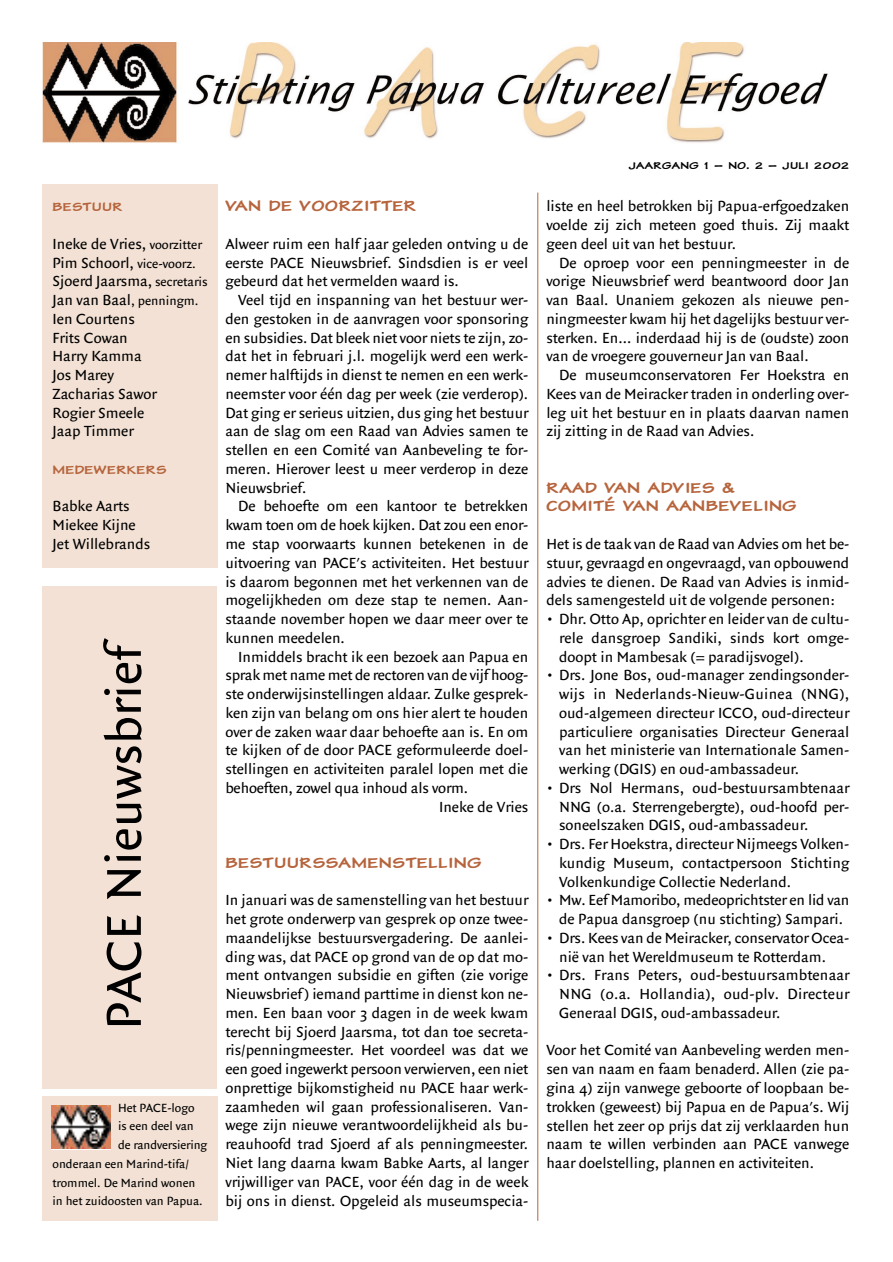
<style>
.page{position:relative;width:893px;height:1262px;background:#fff}
.page>*{position:absolute;margin:0;border:0;box-sizing:border-box;transform-origin:0 0}
.t1{font:52.5px "Quadraat Sans";color:#000}
.t2{font:15.75px/18.8px "Quadraat Sans";color:#000;text-align:justify}
.t3{font:15.75px/18.8px "Comic";color:#b6643c}
.t4{font:12.75px "Quadraat Sans";color:#000}
.t5{font:12.75px "Comic";color:#b6643c}
.t6{font:10.5px "Comic";color:#000}
.s1{font-size:13.5px}
</style>
<div class="page">
<div style="left:43px;top:586px;width:174px;height:503px;background:#f2e1d4"></div>
<div style="left:43px;top:184px;width:175px;height:384px;background:#f2e1d4"></div>
<div style="left:43px;top:1096px;width:175px;height:124px;background:#f2e1d4"></div>
<svg style="left:52px;top:1148px;width:59px;height:1px"></svg>
<img style="left:52px;top:1105px;width:59px;height:43px">
<img style="left:43px;top:43px;width:785px;height:100px">
<hr style="left:537px;top:193px;width:1px;height:1027px;background:#b6643c">
<p class="t5" style="left:53px;top:199px;width:72px">BESTUUR</p>
<p class="t2" style="left:53px;top:236px;width:156px;text-align:left">Ineke de Vries, <span class="s1">voorzitter<br></span>Pim Schoorl, <span class="s1">vice-voorz.<br></span>Sjoerd Jaarsma, <span class="s1">secretaris<br></span>Jan van Baal<span class="s1">, penningm.<br></span>Ien Courtens<br>Frits Cowan<br>Harry Kamma<br>Jos Marey<br>Zacharias Sawor<br>Rogier Smeele<br>Jaap Timmer</p>
<p class="t5" style="left:53px;top:462px;width:116px">MEDEWERKERS</p>
<p class="t2" style="left:53px;top:498px;width:99px;text-align:left">Babke Aarts<br>Miekee Kijne<br>Jet Willebrands</p>
<h1 class="t1" style="left:103px;top:1029px;width:385px;rotate:-90deg">PACE Nieuwsbrief</h1>
<p class="t4" style="left:118px;top:1102px;width:78px">Het PACE-logo</p>
<p class="t4" style="left:118px;top:1121px;width:77px">is een deel van</p>
<p class="t4" style="left:118px;top:1140px;width:91px">de randversiering</p>
<p class="t4" style="left:53px;top:1158px;width:138px">onderaan een Marind-tifa/</p>
<p class="t4" style="left:53px;top:1177px;width:144px">trommel. De Marind wonen</p>
<p class="t4" style="left:53px;top:1196px;width:152px">in het zuidoosten van Papua.</p>
<p class="t3" style="left:225px;top:196px;width:193px">VAN DE VOORZITTER</p>
<p class="t2" style="left:225px;top:236px;width:304px">Alweer ruim een half jaar geleden ontving u de eerste PACE Nieuwsbrief. Sindsdien is er veel gebeurd dat het vermelden waard is.</p>
<p class="t2" style="left:225px;top:292px;width:304px;text-indent:13px">Veel tijd en inspanning van het bestuur wer&shy;den gestoken in de aanvragen voor sponsoring en subsidies. Dat bleek niet voor niets te zijn, zo&shy;dat het in februari j.l. mogelijk werd een werk&shy;nemer halftijds in dienst te nemen en een werk&shy;neemster voor één dag per week (zie verderop).<br>Dat ging er serieus uitzien, dus ging het bestuur aan de slag om een Raad van Advies samen te stellen en een Comité van Aanbeveling te for&shy;meren. Hierover leest u meer verderop in deze Nieuwsbrief.</p>
<p class="t2" style="left:225px;top:498px;width:304px;text-indent:13px">De behoefte om een kantoor te betrekken kwam toen om de hoek kijken. Dat zou een enor&shy;me stap voorwaarts kunnen betekenen in de uitvoering van PACE's activiteiten. Het bestuur is daarom begonnen met het verkennen van de mogelijkheden om deze stap te nemen. Aan&shy;staande november hopen we daar meer over te kunnen meedelen.</p>
<p class="t2" style="left:238px;top:648px;width:291px">Inmiddels bracht ik een bezoek aan Papua en</p>
<p class="t2" style="left:225px;top:667px;width:304px">sprak met name met de rectoren van de vijf hoog-</p>
<p class="t2" style="left:225px;top:686px;width:304px">ste onderwijsinstellingen aldaar. Zulke gesprek-</p>
<p class="t2" style="left:225px;top:704px;width:304px">ken zijn van belang om ons hier alert te houden</p>
<p class="t2" style="left:225px;top:723px;width:304px">over de zaken waar daar behoefte aan is. En om</p>
<p class="t2" style="left:225px;top:742px;width:304px">te kijken of de door PACE geformuleerde doel-</p>
<p class="t2" style="left:225px;top:761px;width:304px">stellingen en activiteiten paralel lopen met die</p>
<p class="t2" style="left:225px;top:779px;width:244px">behoeften, zowel qua inhoud als vorm.</p>
<p class="t2" style="left:439px;top:798px;width:91px">Ineke de Vries</p>
<p class="t3" style="left:225px;top:853px;width:258px">BESTUURSSAMENSTELLING</p>
<p class="t2" style="left:225px;top:892px;width:304px">In januari was de samenstelling van het bestuur het grote onderwerp van gesprek op onze twee&shy;maandelijkse bestuursvergadering. De aanlei&shy;ding was, dat PACE op grond van de op dat mo&shy;ment ontvangen subsidie en giften (zie vorige Nieuwsbrief ) iemand parttime in dienst kon ne&shy;men. Een baan voor 3 dagen in de week kwam terecht bij Sjoerd Jaarsma, tot dan toe secreta&shy;ris/penningmeester. Het voordeel was dat we een goed ingewerkt persoon verwierven, een niet onprettige bijkomstigheid nu PACE haar werk&shy;zaamheden wil gaan professionaliseren. Van&shy;wege zijn nieuwe verantwoordelijkheid als bu&shy;reauhoofd trad Sjoerd af als penningmeester.<br>Niet lang daarna kwam Babke Aarts, al langer vrijwilliger van PACE, voor één dag in de week bij ons in dienst. Opgeleid als museumspecia-</p>
<p class="t6" style="left:628px;top:159px;width:222px">JAARGANG 1 – NO. 2 – JULI 2002</p>
<p class="t2" style="left:546px;top:198px;width:304px">liste en heel betrokken bij Papua-erfgoedzaken voelde zij zich meteen goed thuis. Zij maakt geen deel uit van het bestuur.</p>
<p class="t2" style="left:546px;top:254px;width:304px;text-indent:13px">De oproep voor een penningmeester in de vorige Nieuwsbrief werd beantwoord door Jan van Baal. Unaniem gekozen als nieuwe pen&shy;ningmeester kwam hij het dagelijks bestuur ver&shy;sterken. En... inderdaad hij is de (oudste) zoon van de vroegere gouverneur Jan van Baal.</p>
<p class="t2" style="left:546px;top:367px;width:304px;text-indent:13px">De museumconservatoren Fer Hoekstra en Kees van de Meiracker traden in onderling over&shy;leg uit het bestuur en in plaats daarvan namen zij zitting in de Raad van Advies.</p>
<p class="t3" style="left:546px;top:478px;width:252px">RAAD VAN ADVIES &amp;<br>COMITÉ VAN AANBEVELING</p>
<p class="t2" style="left:546px;top:536px;width:304px">Het is de taak van de Raad van Advies om het be&shy;stuur, gevraagd en ongevraagd, van opbouwend advies te dienen. De Raad van Advies is inmid&shy;dels samengesteld uit de volgende personen:</p>
<p class="t2" style="left:559px;top:611px;width:292px;text-indent:-13px">• Dhr. Otto Ap, oprichter en leider van de cultu&shy;rele dansgroep Sandiki, sinds kort omge&shy;doopt in Mambesak (= paradijsvogel).</p>
<p class="t2" style="left:559px;top:667px;width:292px;text-indent:-13px">• Drs. Jone Bos, oud-manager zendingsonder&shy;wijs in Nederlands-Nieuw-Guinea (NNG), oud-algemeen directeur ICCO, oud-directeur particuliere organisaties Directeur Generaal van het ministerie van Internationale Samen&shy;werking (DGIS) en oud-ambassadeur.</p>
<p class="t2" style="left:559px;top:779px;width:292px;text-indent:-13px">• Drs Nol Hermans, oud-bestuursambtenaar NNG (o.a. Sterrengebergte), oud-hoofd per&shy;soneelszaken DGIS, oud-ambassadeur.</p>
<p class="t2" style="left:559px;top:836px;width:292px;text-indent:-13px">• Drs. Fer Hoekstra, directeur Nijmeegs Volken&shy;kundig Museum, contactpersoon Stichting Volkenkundige Collectie Nederland.</p>
<p class="t2" style="left:546px;top:892px;width:304px;text-align:center">• Mw. Eef Mamoribo, medeoprichtster en lid van de Papua dansgroep (nu stichting) Sampari.</p>
<p class="t2" style="left:559px;top:929px;width:292px;text-indent:-13px">• Drs. Kees van de Meiracker, conservator Ocea&shy;nië van het Wereldmuseum te Rotterdam.</p>
<p class="t2" style="left:559px;top:967px;width:292px;text-indent:-13px">• Drs. Frans Peters, oud-bestuursambtenaar NNG (o.a. Hollandia), oud-plv. Directeur Generaal DGIS, oud-ambassadeur.</p>
<p class="t2" style="left:546px;top:1042px;width:304px">Voor het Comité van Aanbeveling werden men&shy;sen van naam en faam benaderd. Allen (zie pa&shy;gina 4) zijn vanwege geboorte of loopbaan be&shy;trokken (geweest) bij Papua en de Papua's. Wij stellen het zeer op prijs dat zij verklaarden hun naam te willen verbinden aan PACE vanwege haar doelstelling, plannen en activiteiten.</p>
</div>
